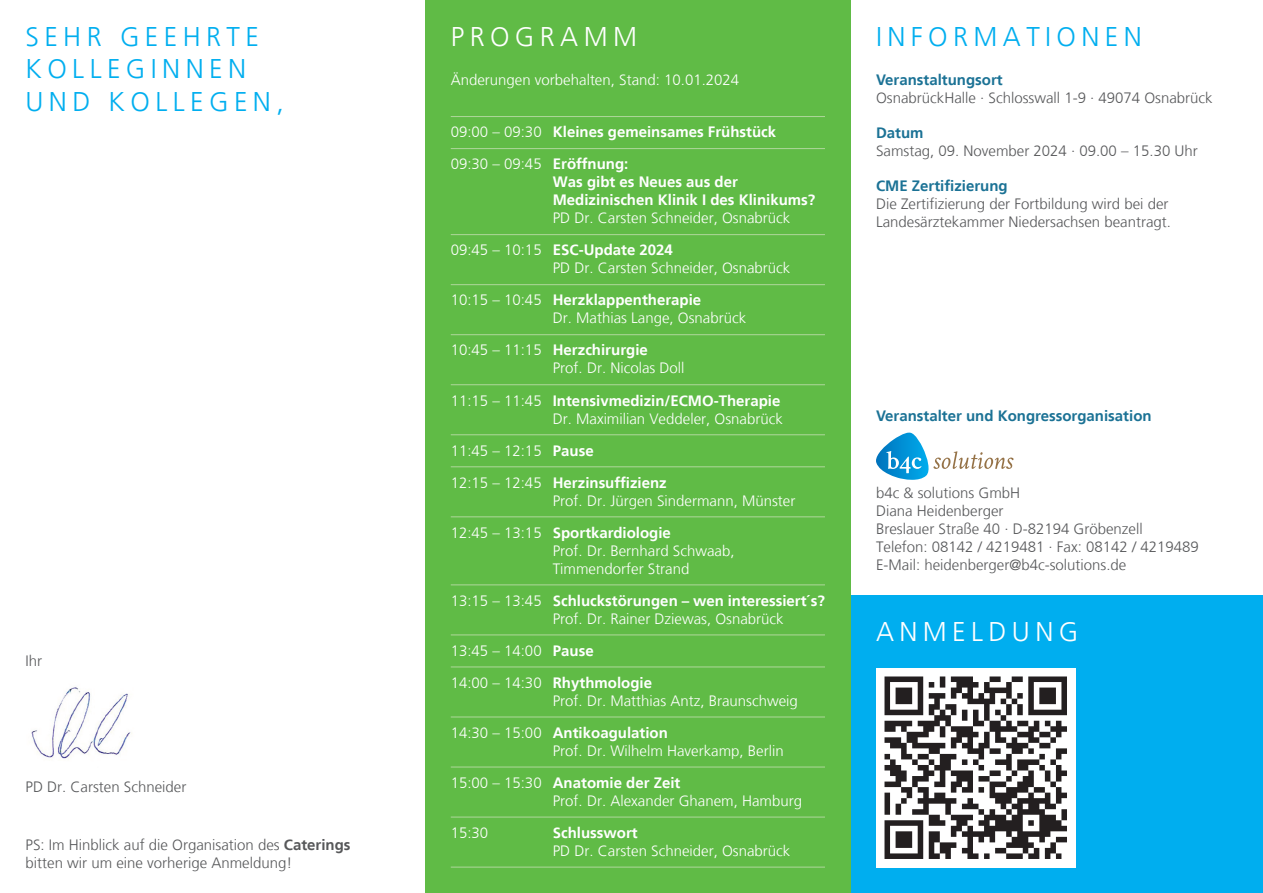
<style>
.page{position:relative;width:1263px;height:893px;background:#fff}
.page>*{position:absolute;margin:0;border:0;box-sizing:border-box;transform-origin:0 0}
.t1{font:300 27px/32.4px "Frutiger";letter-spacing:.2em;color:#00aeef}
.t2{font:300 27px "Frutiger";letter-spacing:.2em;color:#fff}
.t3{font:300 15px/32.1px "Frutiger";color:#fff}
.t4{font:300 15px/18px "Frutiger";color:#57585a}
.t5{font:700 15px/32.1px "Frutiger";color:#fff}
.t6{font:700 15px "Frutiger";color:#1b7295}
.s1{font-weight:700}
.s2{font-weight:300}
</style>
<div class="page">
<img style="left:31px;top:687px;width:101px;height:73px">
<div style="left:838px;top:595px;width:425px;height:298px;background:#00aeef"></div>
<div style="left:425px;top:0;width:425px;height:893px;background:#60bb46"></div>
<hr style="left:451px;top:116px;width:374px;height:1px;background:#afd79b">
<hr style="left:451px;top:148px;width:374px;height:1px;background:#afd79b">
<hr style="left:451px;top:234px;width:374px;height:1px;background:#afd79b">
<hr style="left:451px;top:284px;width:374px;height:1px;background:#afd79b">
<hr style="left:451px;top:334px;width:374px;height:1px;background:#afd79b">
<hr style="left:451px;top:384px;width:374px;height:1px;background:#afd79b">
<hr style="left:451px;top:434px;width:374px;height:1px;background:#afd79b">
<hr style="left:451px;top:466px;width:374px;height:1px;background:#afd79b">
<hr style="left:451px;top:516px;width:374px;height:1px;background:#afd79b">
<hr style="left:451px;top:584px;width:374px;height:1px;background:#afd79b">
<hr style="left:451px;top:634px;width:374px;height:1px;background:#afd79b">
<hr style="left:451px;top:667px;width:374px;height:1px;background:#afd79b">
<hr style="left:451px;top:717px;width:374px;height:1px;background:#afd79b">
<hr style="left:451px;top:767px;width:374px;height:1px;background:#afd79b">
<hr style="left:451px;top:817px;width:374px;height:1px;background:#afd79b">
<hr style="left:451px;top:867px;width:374px;height:1px;background:#afd79b">
<svg style="left:876px;top:433px;width:137px;height:47px"></svg>
<div style="left:876px;top:668px;width:199px;height:199px;background:#fff"></div>
<svg style="left:884px;top:676px;width:183px;height:183px"></svg>
<h1 class="t1" style="left:26px;top:21px;width:260px">Seh r geeh rt e<br>Ko lleginnen<br>u nd Ko llegen,</h1>
<p class="t4" style="left:26px;top:652px;width:18px">Ihr</p>
<p class="t4" style="left:26px;top:778px;width:162px">PD Dr. Carsten Schneider</p>
<p class="t4" style="left:26px;top:835px;width:327px">PS: Im Hinblick auf die Organisation des <span class="s1">Caterings </span>bitten wir um eine vorherige Anmeldung!</p>
<h1 class="t2" style="left:451px;top:21px;width:188px">Pro gramm</h1>
<p class="t3" style="left:451px;top:64px;width:290px">Änderungen vorbehalten, Stand: 10.01.2024</p>
<p class="t5" style="left:451px;top:116px;width:327px"><span class="s2">09:00 – 09:30</span> Kleines gemeinsames Frühstück<br><span class="s2">09:30 – 09:45</span> Eröffnung:</p>
<p class="t5" style="left:553px;top:173px;width:264px;line-height:18px">Was gibt es Neues aus der<br>Medizinischen Klinik I des Klinikums?</p>
<p class="t3" style="left:451px;top:202px;width:341px;text-indent:102px">PD Dr. Carsten Schneider, Osnabrück<br>09:45 – 10:15 <span class="s1">ESC-Update 2024</span></p>
<p class="t3" style="left:451px;top:252px;width:341px;text-indent:102px">PD Dr. Carsten Schneider, Osnabrück<br>10:15 – 10:45 <span class="s1">Herzklappentherapie</span></p>
<p class="t3" style="left:451px;top:302px;width:297px;text-indent:102px">Dr. Mathias Lange, Osnabrück<br>10:45 – 11:15 <span class="s1">Herzchirurgie</span></p>
<p class="t3" style="left:451px;top:352px;width:331px;text-align:center">Prof. Dr. Nicolas Doll<br>11:15 – 11:45 <span class="s1">Intensivmedizin/ECMO-Therapie</span></p>
<p class="t3" style="left:451px;top:402px;width:334px;text-indent:102px">Dr. Maximilian Veddeler, Osnabrück<br>11:45 – 12:15 <span class="s1">Pause<br></span>12:15 – 12:45 <span class="s1">Herzinsuffizienz</span></p>
<p class="t3" style="left:451px;top:485px;width:346px;text-indent:102px">Prof. Dr. Jürgen Sindermann, M ünster<br>12:45 – 13:15 <span class="s1">Sportkardiologie</span></p>
<p class="t3" style="left:553px;top:542px;width:183px;line-height:18px">Prof. Dr. Bernhard Schwaab,<br>Timmendorfer Strand</p>
<p class="t3" style="left:553px;top:592px;width:274px;line-height:18px;text-indent:-102px">13:15 – 13:45 <span class="s1">Schluckstörungen – wen interessiert´s?<br></span>Prof. Dr. Rainer Dziewas, Osnabrück</p>
<p class="t3" style="left:451px;top:635px;width:203px">13:45 – 14:00 <span class="s1">Pause<br></span>14:00 – 14:30 <span class="s1">Rhythmologie</span></p>
<p class="t3" style="left:451px;top:685px;width:349px;text-indent:102px">Prof. Dr. Matthias Antz, Braunschweig<br>14:30 – 15:00 <span class="s1">Antikoagulation</span></p>
<p class="t3" style="left:451px;top:735px;width:334px;text-indent:102px">Prof. Dr. Wilhelm Haverkamp, Berlin<br>15:00 – 15:30 <span class="s1">Anatomie der Zeit</span></p>
<p class="t3" style="left:553px;top:785px;width:251px">Prof. Dr. Alexander Ghanem, Hamburg</p>
<p class="t3" style="left:451px;top:817px;width:39px">15:30</p>
<p class="t5" style="left:553px;top:817px;width:86px">Schlusswort</p>
<p class="t3" style="left:553px;top:835px;width:239px">PD Dr. Carsten Schneider, Osnabrück</p>
<h1 class="t1" style="left:876px;top:21px;width:100px">IN FORMA</h1>
<h1 class="t1" style="left:1026px;top:21px;width:75px">TI ONEN</h1>
<p class="t6" style="left:876px;top:71px;width:128px">Veranstaltungsort</p>
<p class="t4" style="left:876px;top:89px;width:338px">OsnabrückHalle · Schlosswall 1-9 · 49074 Osnabrück</p>
<p class="t6" style="left:876px;top:124px;width:49px">Datum</p>
<p class="t4" style="left:876px;top:142px;width:323px">Samstag, 09. November 2024 · 09.00 – 15.30 Uhr</p>
<p class="t6" style="left:876px;top:177px;width:133px">CME Zertifizierung</p>
<p class="t4" style="left:876px;top:195px;width:297px">Die Zertifizierung der Fortbildung wird bei der<br>Landesärztekammer Niedersachsen beantragt.</p>
<p class="t6" style="left:876px;top:407px;width:277px">Veranstalter und Kongressorganisation</p>
<p class="t4" style="left:876px;top:484px;width:324px">b4c &amp; solutions GmbH<br>Diana Heidenberger<br>Breslauer Straße 40 · D-82194 Gröbenzell<br>Telefon: 08142 / 4219481 · Fax: 08142 / 4219489<br>E-Mail: heidenberger@b4c-solutions.de</p>
<h1 class="t2" style="left:876px;top:616px;width:204px">Anmeldu ng</h1>
</div>
